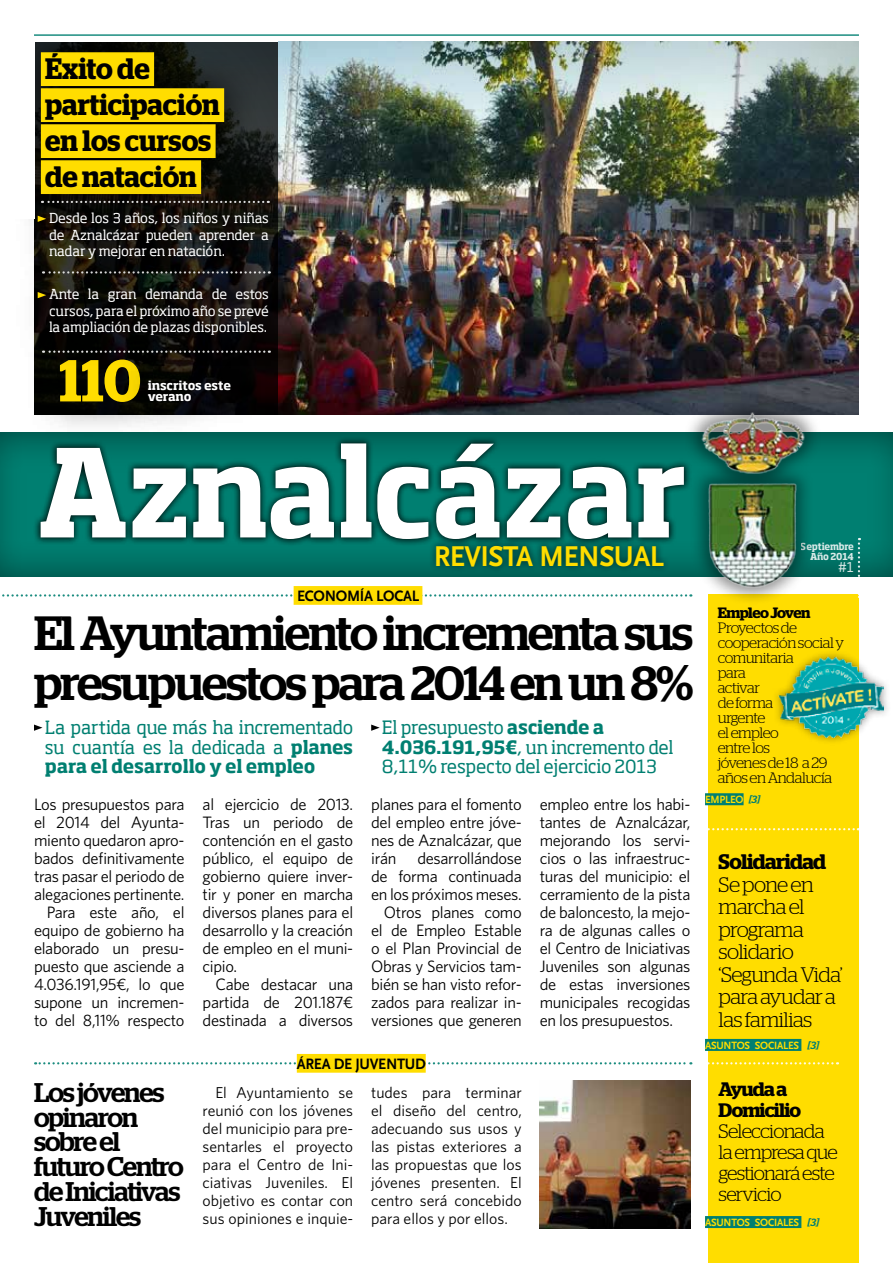
<style>
.page{position:relative;width:893px;height:1263px;background:#fff}
.page>*{position:absolute;margin:0;border:0;box-sizing:border-box;transform-origin:0 0}
.t1{font:700 120.45px "Soho Std";letter-spacing:-.02em;color:#fff;scale:.95 1}
.t2{font:600 59.1px "Stag";color:#fd0;scale:.95 1}
.t3{font:500 48px/49.5px "Stag";letter-spacing:-.03em;color:#000}
.t4{font:700 30px "Scala Sans";letter-spacing:-.02em;color:#fd0;scale:.95 1}
.t5{font:600 29.55px/36px "Stag";letter-spacing:-.005em;color:#000;scale:.95 1}
.t6{font:500 27px/24.8px "Stag";letter-spacing:-.04em;color:#000}
.t7{font:300 21px/22.5px "Stag";letter-spacing:-.03em;color:#000}
.t8{font:600 21px "Stag";letter-spacing:-.03em;color:#000}
.t9{font:300 19.5px/21px "Stag";letter-spacing:-.04em;color:#000}
.t10{font:600 19.5px/21px "Stag";letter-spacing:-.04em;color:#000}
.t11{font:18px/19.5px "Soho Std";letter-spacing:-.02em;color:#007f71;text-align:justify}
.t12{font:16.5px/18px "Whitney";letter-spacing:-.02em;color:#000;text-align:justify}
.t13{font:15.75px/18px "Whitney";color:#000;text-align:justify}
.t14{font:700 15.75px "Scala Sans";letter-spacing:-.02em;color:#000;scale:.95 1}
.t15{font:300 15px/15px "Stag";letter-spacing:-.03em;color:#000}
.t16{font:600 15px "Stag";letter-spacing:-.04em;color:#000}
.t17{font:13.5px/16.5px "Soho Std";letter-spacing:-.02em;color:#fff;text-align:justify}
.t18{font:13.35px "Soho Std";color:#fff;scale:.95 1}
.t19{font:700 12px/10.5px "Soho Std";letter-spacing:-.015em;color:#fff}
.t20{font:700 10.95px "Scala Sans";letter-spacing:-.02em;color:#fd0;scale:.95 1}
.t21{font:italic 500 10.5px "Stag";color:#007f71}
.t22{font:700 9.45px/10.8px "Soho Std";letter-spacing:-.02em;color:#fff;text-align:right;scale:.95 1}
.s1{font-weight:700}
</style>
<div class="page">
<div style="left:708px;top:595px;width:151px;height:668px;background:#fd0"></div>
<div style="left:0;top:433px;width:893px;height:147px;background:#000;opacity:.53"></div>
<div style="left:32px;top:436px;width:660px;height:110px;background:#000;opacity:.87"></div>
<div style="left:429px;top:538px;width:242px;height:36px;background:#000;opacity:.75"></div>
<div style="left:33px;top:41px;width:826px;height:376px;background:#000;opacity:.3"></div>
<svg style="left:2px;top:594px;width:681px;height:3px"></svg>
<svg style="left:35px;top:1062px;width:656px;height:2px"></svg>
<svg style="left:708px;top:1062px;width:130px;height:2px"></svg>
<svg style="left:34px;top:724px;width:9px;height:7px"></svg>
<svg style="left:371px;top:724px;width:9px;height:7px"></svg>
<div style="left:294px;top:586px;width:128px;height:19px;background:#fd0"></div>
<div style="left:705px;top:793px;width:39px;height:12px;background:#007f71"></div>
<div style="left:705px;top:1039px;width:96px;height:12px;background:#007f71"></div>
<div style="left:705px;top:1216px;width:96px;height:12px;background:#007f71"></div>
<div style="left:297px;top:1054px;width:129px;height:19px;background:#fd0"></div>
<img style="left:540px;top:1081px;width:150px;height:147px">
<svg style="left:858px;top:538px;width:2px;height:60px"></svg>
<div style="left:22px;top:34px;width:257px;height:381px;background:#000;opacity:.75"></div>
<svg style="left:34px;top:42px;width:225px;height:138px;background:#1c201e"></svg>
<div style="left:41px;top:52px;width:113px;height:34px;background:#fd0"></div>
<div style="left:41px;top:88px;width:183px;height:34px;background:#fd0"></div>
<div style="left:41px;top:124px;width:175px;height:34px;background:#fd0"></div>
<div style="left:41px;top:160px;width:160px;height:34px;background:#fd0"></div>
<svg style="left:27px;top:367px;width:147px;height:70px;fill:#030607"></svg>
<svg style="left:22px;top:180px;width:279px;height:77px;background:#383217"></svg>
<svg style="left:22px;top:257px;width:279px;height:110px;background:#1d1a18"></svg>
<svg style="left:38px;top:216px;width:8px;height:6px"></svg>
<svg style="left:38px;top:292px;width:8px;height:6px"></svg>
<svg style="left:115px;top:348px;width:147px;height:87px;fill:#050504"></svg>
<div style="left:0;top:42px;width:34px;height:177px;background:#fff"></div>
<div style="left:0;top:10px;width:278px;height:32px;background:#fff"></div>
<hr style="left:34px;top:34px;width:825px;height:2px;background:#007f71">
<svg style="left:708px;top:828px;width:151px;height:2px"></svg>
<div style="left:771px;top:648px;width:121px;height:98px;background:#000;opacity:.5"></div>
<img style="left:779px;top:657px;width:104px;height:80px">
<div style="left:683px;top:394px;width:139px;height:212px;background:#000;opacity:.44"></div>
<img style="left:695px;top:405px;width:116px;height:189px">
<h3 class="t5" style="left:45px;top:51px;width:185px">Éxito de participación en los cursos de natación</h3>
<p class="t17" style="left:49px;top:210px;width:221px">Desde los 3 años, los niños y niñas de Aznalcázar pueden aprender a nadar y mejorar en natación.</p>
<p class="t17" style="left:49px;top:286px;width:221px">Ante la gran demanda de estos cursos, para el próximo año se prevé la ampliación de plazas disponibles.</p>
<h2 class="t2" style="left:59px;top:346px;width:87px">110</h2>
<p class="t19" style="left:148px;top:380px;width:85px">inscritos este verano</p>
<h1 class="t1" style="left:37px;top:415px;width:687px">Aznalcázar</h1>
<p class="t14" style="left:297px;top:587px;width:130px">ECONOM ÍA LOCAL</p>
<h3 class="t4" style="left:434px;top:540px;width:244px">REVISTA MENSUAL</h3>
<h3 class="t3" style="left:34px;top:608px;width:661px">El Ayuntamiento incrementa sus presupuestos para 2014 en un 8%</h3>
<p class="t11" style="left:45px;top:717px;width:310px">La partida que más ha incrementado su cuantía es la dedicada a <span class="s1">planes para el desarrollo y el empleo</span></p>
<p class="t11" style="left:382px;top:717px;width:293px;text-align:left">El presupuesto <span class="s1">asciende a<br>4.036.191,95€</span>, un incremento del<br>8,11% respecto del ejercicio 2013</p>
<p class="t12" style="left:34px;top:795px;width:152px;text-align:right">Los presupuestos para el 2014 del Ayunta&shy;miento quedaron apro&shy;bados definitivamente tras pasar el periodo de alegaciones pertinente.<br>Para este año, el equipo de gobierno ha elaborado un presu&shy;puesto que asciende a<br>4.036.191,95€, lo que supone un incremen&shy;to del 8,11% respecto</p>
<p class="t12" style="left:203px;top:795px;width:152px">al ejercicio de 2013.<br>Tras un periodo de contención en el gasto público, el equipo de gobierno quiere inver&shy;tir y poner en marcha diversos planes para el desarrollo y la creación de empleo en el muni&shy;cipio.</p>
<p class="t12" style="left:203px;top:975px;width:152px;text-indent:13px">Cabe destacar una partida de 201.187€ destinada a diversos</p>
<p class="t12" style="left:371px;top:795px;width:152px">planes para el fomento del empleo entre jóve&shy;nes de Aznalcázar, que irán</p>
<p class="t12" style="left:371px;top:849px;width:152px;text-align:right">desarrollándose<br>de forma continuada en los próximos meses.<br>Otros planes como el de Empleo Estable o el Plan Provincial de<br>Obras y Servicios tam&shy;bién se han visto refor&shy;zados para realizar in&shy;versiones que generen</p>
<h3 class="t6" style="left:34px;top:1079px;width:151px">Los jóvenes opinaron sobre el futuro Centro de Iniciativas<br>Juveniles</h3>
<p class="t14" style="left:297px;top:1055px;width:19px">ÁREA</p>
<p class="t14" style="left:334px;top:1055px;width:98px">DE JUVENTUD</p>
<p class="t13" style="left:203px;top:1083px;width:152px;text-indent:13px">El Ayuntamiento se reunió con los jóvenes del municipio para pre&shy;sentarles el proyecto para el Centro de Ini&shy;ciativas Juveniles. El objetivo es contar con sus opiniones e inquie-</p>
<p class="t13" style="left:371px;top:1083px;width:152px">tudes para terminar el diseño del centro, adecuando sus usos y las pistas exteriores a las propuestas que los jóvenes presenten. El centro será concebido para ellos y por ellos.</p>
<p class="t12" style="left:540px;top:795px;width:152px">empleo entre los habi&shy;tantes de Aznalcázar, mejorando los servi&shy;cios o las infraestruc&shy;turas del municipio: el cerramiento de la pista de baloncesto, la mejo&shy;ra de algunas calles o el Centro de Iniciativas Juveniles son algunas de estas inversiones municipales recogidas en los presupuestos.</p>
<p class="t22" style="left:801px;top:540px;width:57px">Septiembre<br>Año 2014</p>
<p class="t18" style="left:838px;top:559px;width:19px">#1</p>
<p class="t16" style="left:718px;top:604px;width:94px">Empleo Joven</p>
<p class="t15" style="left:718px;top:620px;width:128px">Proyectos de cooperación social y comunitaria<br>para<br>activar<br>de forma<br>urgente<br>el empleo<br>entre los<br>jóvenes de 18 a 29 años en Andalucía</p>
<p class="t21" style="left:749px;top:793px;width:12px">[3]</p>
<p class="t20" style="left:705px;top:793px;width:42px">EM PLEO</p>
<p class="t8" style="left:719px;top:849px;width:109px">Solidaridad</p>
<p class="t7" style="left:719px;top:873px;width:126px">Se pone en marcha el programa solidario ‘Segunda Vida’ para ayudar a las familias</p>
<p class="t20" style="left:705px;top:1039px;width:94px">ASUNTOS SOCIALES</p>
<p class="t21" style="left:808px;top:1039px;width:12px">[3]</p>
<p class="t10" style="left:719px;top:1079px;width:84px">Ayuda a<br>Domicilio</p>
<p class="t9" style="left:719px;top:1121px;width:121px">Seleccionada la empresa que gestionará este servicio</p>
<p class="t20" style="left:705px;top:1216px;width:94px">ASUNTOS SOCIALES</p>
<p class="t21" style="left:808px;top:1216px;width:12px">[3]</p>
</div>
